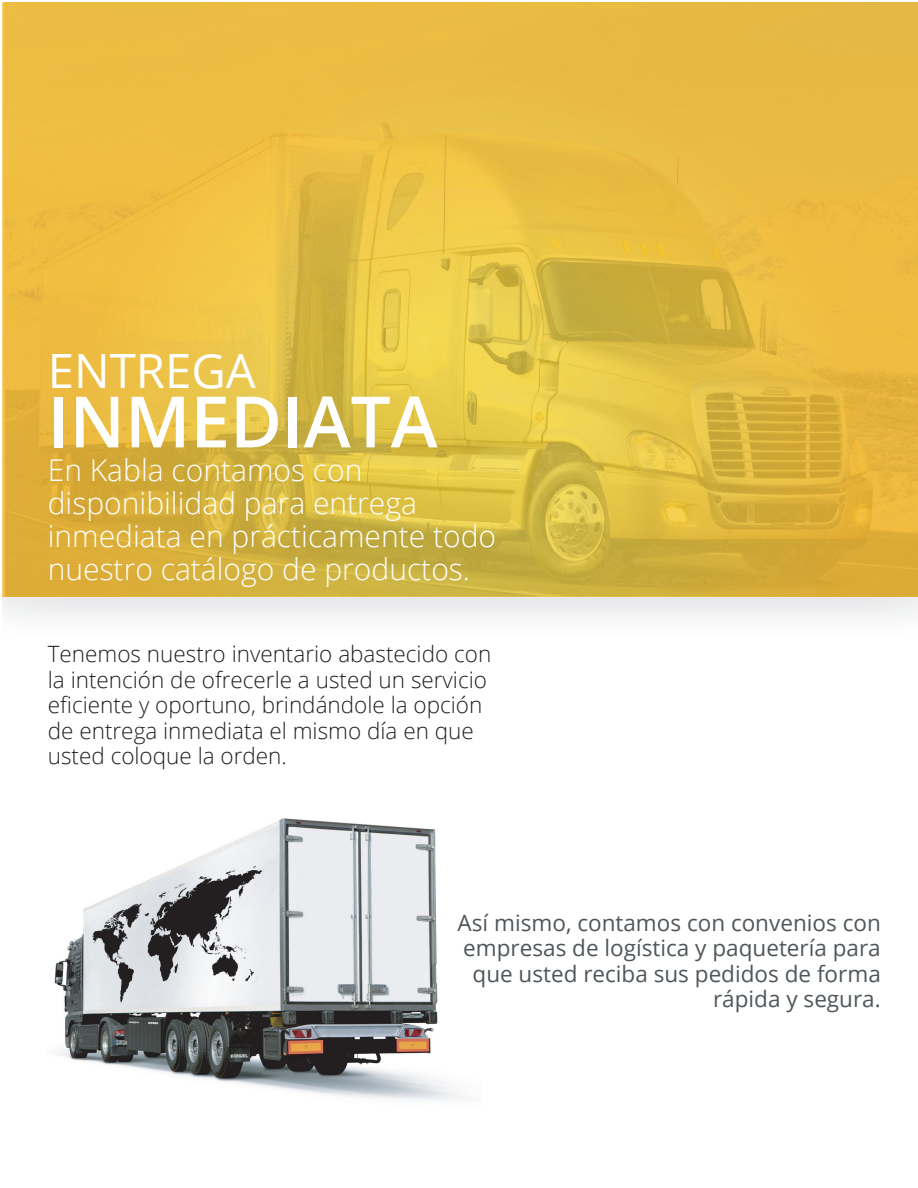
<style>
.page{position:relative;width:918px;height:1188px;background:#fff}
.page>*{position:absolute;margin:0;border:0;box-sizing:border-box;transform-origin:0 0}
.t1{font:600 70.95px "Open Sans";color:#fff}
.t2{font:47.25px "Open Sans";color:#fff}
.t3{font:300 30px/33px "Open Sans";color:#fff}
.t4{font:300 22.5px/25.5px "Open Sans";color:#231f20}
.t5{font:22.5px/25.5px "Open Sans";color:#4f565a;text-align:right}
</style>
<div class="page">
<img style="left:54px;top:818px;width:408px;height:282px">
<img style="left:5px;top:596px;width:913px;height:1px">
<img style="left:2px;top:55px;width:3px;height:541px">
<img style="left:5px;top:2px;width:913px;height:594px">
<h2 class="t2" style="left:48px;top:339px;width:209px">ENTREGA</h2>
<h1 class="t1" style="left:48px;top:373px;width:391px">INMEDIATA</h1>
<h3 class="t3" style="left:48px;top:453px;width:450px">En Kabla contamos con disponibilidad para entrega inmediata en prácticamente todo nuestro catálogo de productos.</h3>
<p class="t4" style="left:48px;top:641px;width:445px">Tenemos nuestro inventario abastecido con la intención de ofrecerle a usted un servicio eficiente y oportuno, brindándole la opción de entrega inmediata el mismo día en que usted coloque la orden.</p>
<p class="t5" style="left:458px;top:909px;width:425px">Así mismo, contamos con convenios con empresas de logística y paquetería para que usted reciba sus pedidos de forma rápida y segura.</p>
</div>
